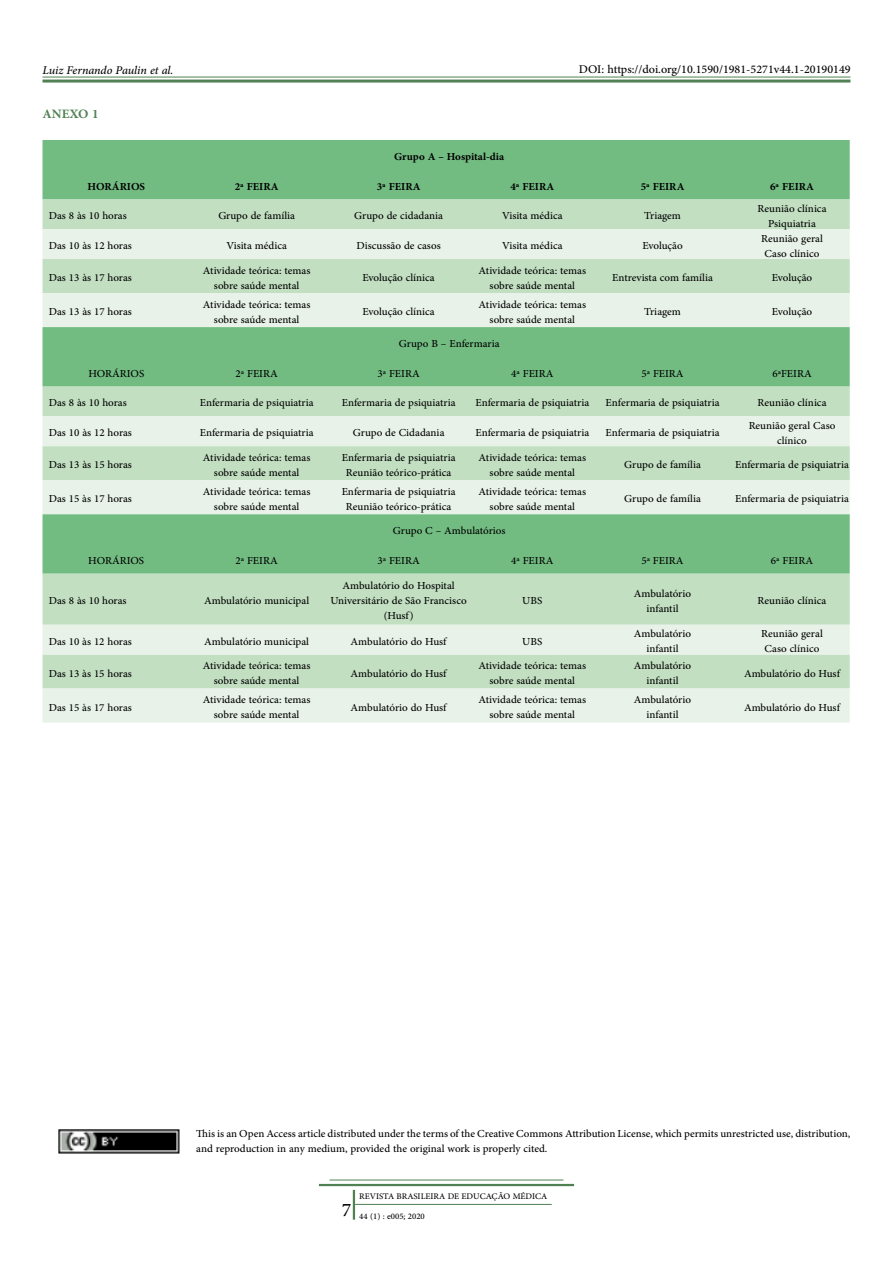
<style>
.page{position:relative;width:893px;height:1263px;background:#fff}
.page>*{position:absolute;margin:0;border:0;box-sizing:border-box;transform-origin:0 0}
.t1{font:27px "Adobe Arabic";color:#000}
.t2{font:700 18px "Adobe Arabic";color:#508153}
.t3{font:16.5px "Adobe Arabic";color:#000}
.t4{font:italic 16.5px "Adobe Arabic";letter-spacing:-.01em;color:#000}
.t5{font:15px/15px "Adobe Arabic";color:#000;text-align:center}
.t6{font:700 15px "Adobe Arabic";color:#000}
.t7{font:12px "Adobe Arabic";color:#000}
.t8{font:12px "Adobe Arabic";color:#000}
</style>
<div class="page">
<div style="left:43px;top:140px;width:807px;height:59px;background:#72bc82"></div>
<div style="left:43px;top:199px;width:807px;height:30px;background:#c2dfc2"></div>
<svg style="left:43px;top:229px;width:807px;height:493px;background:#bddec1"></svg>
<hr style="left:43px;top:77px;width:807px;height:1px;background:#508153">
<hr style="left:43px;top:80px;width:807px;height:3px;background:#508153">
<hr style="left:330px;top:1180px;width:233px;height:1px;background:#508153">
<hr style="left:319px;top:1184px;width:255px;height:2px;background:#508153">
<hr style="left:353px;top:1190px;width:2px;height:30px;background:#508153">
<hr style="left:355px;top:1204px;width:197px;height:1px;background:#508153">
<img style="left:58px;top:1129px;width:122px;height:25px">
<p class="t4" style="left:43px;top:58px;width:133px">Luiz Fernando Paulin et al.</p>
<p class="t2" style="left:43px;top:102px;width:58px">ANEXO 1</p>
<p class="t6" style="left:394px;top:146px;width:112px">Grupo A – Hospital-dia</p>
<p class="t3" style="left:579px;top:58px;width:273px">DOI: https://doi.org/10.1590/1981-5271v44.1-20190149</p>
<p class="t6" style="left:87px;top:176px;width:59px">HORÁRIOS</p>
<p class="t6" style="left:235px;top:176px;width:45px">2ª FEIRA</p>
<p class="t6" style="left:377px;top:176px;width:45px">3ª FEIRA</p>
<p class="t6" style="left:510px;top:176px;width:45px">4ª FEIRA</p>
<p class="t6" style="left:641px;top:176px;width:45px">5ª FEIRA</p>
<p class="t6" style="left:770px;top:176px;width:45px">6ª FEIRA</p>
<p class="t5" style="left:49px;top:207px;width:79px">Das 8 às 10 horas</p>
<p class="t5" style="left:218px;top:207px;width:78px">Grupo de família</p>
<p class="t5" style="left:354px;top:207px;width:90px">Grupo de cidadania</p>
<p class="t5" style="left:502px;top:207px;width:62px">Visita médica</p>
<p class="t5" style="left:644px;top:207px;width:38px">Triagem</p>
<p class="t5" style="left:758px;top:199px;width:70px">Reunião clínica<br>Psiquiatria</p>
<p class="t5" style="left:49px;top:236px;width:85px">Das 10 às 12 horas</p>
<p class="t5" style="left:226px;top:236px;width:62px">Visita médica</p>
<p class="t5" style="left:357px;top:236px;width:86px">Discussão de casos</p>
<p class="t5" style="left:502px;top:236px;width:62px">Visita médica</p>
<p class="t5" style="left:642px;top:236px;width:42px">Evolução</p>
<p class="t5" style="left:761px;top:229px;width:63px;text-align:left">Reunião geral<br>Caso clínico</p>
<p class="t5" style="left:49px;top:268px;width:85px">Das 13 às 17 horas</p>
<p class="t5" style="left:203px;top:261px;width:109px">Atividade teórica: temas sobre saúde mental</p>
<p class="t5" style="left:362px;top:268px;width:74px">Evolução clínica</p>
<p class="t5" style="left:479px;top:261px;width:109px">Atividade teórica: temas sobre saúde mental</p>
<p class="t5" style="left:612px;top:268px;width:102px">Entrevista com família</p>
<p class="t5" style="left:772px;top:268px;width:42px">Evolução</p>
<p class="t5" style="left:49px;top:302px;width:85px">Das 13 às 17 horas</p>
<p class="t5" style="left:203px;top:295px;width:109px">Atividade teórica: temas sobre saúde mental</p>
<p class="t5" style="left:362px;top:302px;width:74px">Evolução clínica</p>
<p class="t5" style="left:479px;top:295px;width:109px">Atividade teórica: temas sobre saúde mental</p>
<p class="t5" style="left:644px;top:302px;width:38px">Triagem</p>
<p class="t5" style="left:772px;top:302px;width:42px">Evolução</p>
<p class="t5" style="left:399px;top:334px;width:102px">Grupo B – Enfermaria</p>
<p class="t5" style="left:88px;top:364px;width:57px">HORÁRIOS</p>
<p class="t5" style="left:236px;top:364px;width:44px">2ª FEIRA</p>
<p class="t5" style="left:378px;top:364px;width:44px">3ª FEIRA</p>
<p class="t5" style="left:511px;top:364px;width:44px">4ª FEIRA</p>
<p class="t5" style="left:641px;top:364px;width:44px">5ª FEIRA</p>
<p class="t5" style="left:772px;top:364px;width:41px">6ªFEIRA</p>
<p class="t5" style="left:49px;top:394px;width:79px">Das 8 às 10 horas</p>
<p class="t5" style="left:200px;top:394px;width:115px">Enfermaria de psiquiatria</p>
<p class="t5" style="left:342px;top:394px;width:115px">Enfermaria de psiquiatria</p>
<p class="t5" style="left:475px;top:394px;width:246px">Enfermaria de psiquiatria Enfermaria de psiquiatria</p>
<p class="t5" style="left:758px;top:394px;width:70px">Reunião clínica</p>
<p class="t5" style="left:49px;top:424px;width:85px">Das 10 às 12 horas</p>
<p class="t5" style="left:200px;top:424px;width:115px">Enfermaria de psiquiatria</p>
<p class="t5" style="left:353px;top:424px;width:93px">Grupo de Cidadania</p>
<p class="t5" style="left:475px;top:424px;width:246px">Enfermaria de psiquiatria Enfermaria de psiquiatria</p>
<p class="t5" style="left:749px;top:416px;width:88px">Reunião geral Caso clínico</p>
<p class="t5" style="left:49px;top:455px;width:85px">Das 13 às 15 horas</p>
<p class="t5" style="left:203px;top:448px;width:109px">Atividade teórica: temas sobre saúde mental</p>
<p class="t5" style="left:342px;top:448px;width:115px;text-align:left">Enfermaria de psiquiatria<br>Reunião teórico-prática</p>
<p class="t5" style="left:479px;top:448px;width:109px">Atividade teórica: temas sobre saúde mental</p>
<p class="t5" style="left:624px;top:455px;width:78px">Grupo de família</p>
<p class="t5" style="left:735px;top:455px;width:115px">Enfermaria de psiquiatria</p>
<p class="t5" style="left:49px;top:489px;width:85px">Das 15 às 17 horas</p>
<p class="t5" style="left:203px;top:482px;width:109px">Atividade teórica: temas sobre saúde mental</p>
<p class="t5" style="left:342px;top:482px;width:115px;text-align:left">Enfermaria de psiquiatria<br>Reunião teórico-prática</p>
<p class="t5" style="left:479px;top:482px;width:109px">Atividade teórica: temas sobre saúde mental</p>
<p class="t5" style="left:624px;top:489px;width:78px">Grupo de família</p>
<p class="t5" style="left:735px;top:489px;width:115px">Enfermaria de psiquiatria</p>
<p class="t5" style="left:393px;top:521px;width:114px">Grupo C – Ambulatórios</p>
<p class="t5" style="left:88px;top:551px;width:57px">HORÁRIOS</p>
<p class="t5" style="left:236px;top:551px;width:44px">2ª FEIRA</p>
<p class="t5" style="left:377px;top:551px;width:44px">3ª FEIRA</p>
<p class="t5" style="left:511px;top:551px;width:44px">4ª FEIRA</p>
<p class="t5" style="left:641px;top:551px;width:44px">5ª FEIRA</p>
<p class="t5" style="left:771px;top:551px;width:44px">6ª FEIRA</p>
<p class="t5" style="left:49px;top:591px;width:79px">Das 8 às 10 horas</p>
<p class="t5" style="left:204px;top:591px;width:106px">Ambulatório municipal</p>
<p class="t5" style="left:331px;top:576px;width:138px">Ambulatório do Hospital<br>Universitário de São Francisco (Husf)</p>
<p class="t5" style="left:522px;top:591px;width:22px">UBS</p>
<p class="t5" style="left:634px;top:584px;width:59px">Ambulatório infantil</p>
<p class="t5" style="left:757px;top:591px;width:70px">Reunião clínica</p>
<p class="t5" style="left:49px;top:632px;width:85px">Das 10 às 12 horas</p>
<p class="t5" style="left:204px;top:632px;width:106px">Ambulatório municipal</p>
<p class="t5" style="left:351px;top:632px;width:97px">Ambulatório do Husf</p>
<p class="t5" style="left:522px;top:632px;width:22px">UBS</p>
<p class="t5" style="left:634px;top:624px;width:59px">Ambulatório infantil</p>
<p class="t5" style="left:761px;top:624px;width:63px;text-align:left">Reunião geral<br>Caso clínico</p>
<p class="t5" style="left:49px;top:664px;width:85px">Das 13 às 15 horas</p>
<p class="t5" style="left:203px;top:656px;width:109px">Atividade teórica: temas sobre saúde mental</p>
<p class="t5" style="left:351px;top:664px;width:97px">Ambulatório do Husf</p>
<p class="t5" style="left:479px;top:656px;width:109px">Atividade teórica: temas sobre saúde mental</p>
<p class="t5" style="left:634px;top:656px;width:59px">Ambulatório infantil</p>
<p class="t5" style="left:744px;top:664px;width:97px">Ambulatório do Husf</p>
<p class="t5" style="left:49px;top:698px;width:85px">Das 15 às 17 horas</p>
<p class="t5" style="left:203px;top:690px;width:109px">Atividade teórica: temas sobre saúde mental</p>
<p class="t5" style="left:351px;top:698px;width:97px">Ambulatório do Husf</p>
<p class="t5" style="left:479px;top:690px;width:109px">Atividade teórica: temas sobre saúde mental</p>
<p class="t5" style="left:634px;top:690px;width:59px">Ambulatório infantil</p>
<p class="t5" style="left:744px;top:698px;width:97px">Ambulatório do Husf</p>
<p class="t5" style="left:196px;top:1125px;width:656px;text-align:left">This is an Open Access article distributed under the terms of the Creative Commons Attribution License, which permits unrestricted use, distribution, and reproduction in any medium, provided the original work is properly cited.</p>
<h1 class="t1" style="left:342px;top:1191px;width:11px">7</h1>
<p class="t7" style="left:359px;top:1188px;width:189px">REVISTA BRASILEIRA DE EDUCAÇÃO MÉDICA</p>
<p class="t8" style="left:359px;top:1208px;width:67px">44 (1) : e005; 2020</p>
</div>
